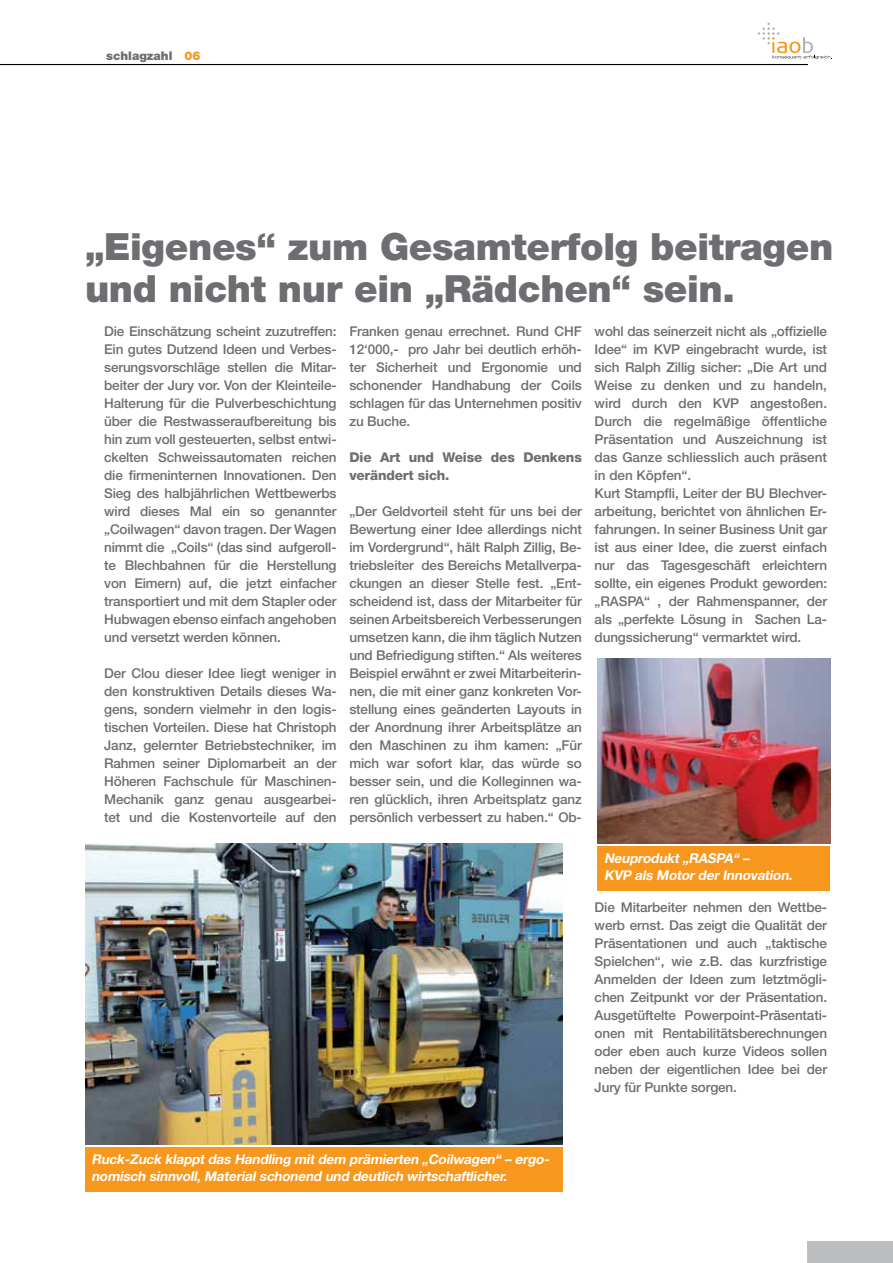
<style>
.page{position:relative;width:893px;height:1263px;background:#fff}
.page>*{position:absolute;margin:0;border:0;box-sizing:border-box;transform-origin:0 0}
.t1{font:900 37.5px/42px "Helvetica Neue";letter-spacing:-.01em;color:#6d6e71}
.t2{font:500 13.5px/18px "Helvetica Neue";letter-spacing:-.01em;color:#6d6e71;text-align:justify}
.t3{font:italic 700 13.5px/16.5px "Helvetica Neue";color:#fff}
.t4{font:800 13.5px/18px "Helvetica Neue";letter-spacing:-.01em;color:#6d6e71}
.t5{font:900 12px "Helvetica Neue";color:#6d6e71}
.s1{color:#f8971d}
</style>
<div class="page">
<hr style="left:0;top:64px;width:808px;height:1px;background:#000">
<svg style="left:758px;top:23px;width:74px;height:36px"></svg>
<div style="left:808px;top:1242px;width:85px;height:21px;background:#bcbec0"></div>
<img style="left:85px;top:843px;width:478px;height:301px">
<div style="left:85px;top:1147px;width:478px;height:44px;background:#f8971d"></div>
<img style="left:598px;top:658px;width:232px;height:186px">
<div style="left:598px;top:846px;width:232px;height:44px;background:#f8971d"></div>
<p class="t5" style="left:106px;top:49px;width:96px">schlagzahl <span class="s1">06</span></p>
<h1 class="t1" style="left:85px;top:226px;width:750px">„Eigenes“ zum Gesamterfolg beitragen und nicht nur ein „Rädchen“ sein.</h1>
<p class="t2" style="left:104px;top:322px;width:234px">Die Einschätzung scheint zuzutreffen:<br>Ein gutes Dutzend Ideen und Verbes&shy;serungsvorschläge stellen die Mitar&shy;beiter der Jury vor. Von der Kleinteile-Halterung für die Pulverbeschichtung über die Restwasseraufbereitung bis hin zum voll gesteuerten, selbst entwi&shy;ckelten Schweissautomaten reichen die firmeninternen Innovationen. Den Sieg des halbjährlichen Wettbewerbs wird dieses Mal ein so genannter „Coilwagen“ davon tragen. Der Wagen nimmt die „Coils“ (das sind aufgeroll&shy;te Blechbahnen für die Herstellung von Eimern) auf, die jetzt einfacher transportiert und mit dem Stapler oder Hubwagen ebenso einfach angehoben und versetzt werden können.</p>
<p class="t2" style="left:104px;top:664px;width:234px">Der Clou dieser Idee liegt weniger in den konstruktiven Details dieses Wa&shy;gens, sondern vielmehr in den logis&shy;tischen Vorteilen. Diese hat Christoph Janz, gelernter Betriebstechniker, im Rahmen seiner Diplomarbeit an der Höheren Fachschule für Maschinen-Mechanik ganz genau ausgearbei&shy;tet und die Kostenvorteile auf den</p>
<p class="t2" style="left:349px;top:322px;width:234px">Franken genau errechnet. Rund CHF 12‘000,- pro Jahr bei deutlich erhöh&shy;ter Sicherheit und Ergonomie und schonender Handhabung der Coils schlagen für das Unternehmen positiv zu Buche.</p>
<p class="t4" style="left:349px;top:448px;width:234px">Die Art und Weise des Denkens verändert sich.</p>
<p class="t2" style="left:349px;top:502px;width:234px">„Der Geldvorteil steht für uns bei der Bewertung einer Idee allerdings nicht im Vordergrund“, hält Ralph Zillig, Be&shy;triebsleiter des Bereichs Metallverpa&shy;ckungen an dieser Stelle fest. „Ent&shy;scheidend ist, dass der Mitarbeiter für seinen Arbeitsbereich Verbesserungen umsetzen kann, die ihm täglich Nutzen und Befriedigung stiften.“ Als weiteres Beispiel erwähnt er zwei Mitarbeiterin&shy;nen, die mit einer ganz konkreten Vor&shy;stellung eines geänderten Layouts in der Anordnung ihrer Arbeitsplätze an den Maschinen zu ihm kamen: „Für mich war sofort klar, das würde so besser sein, und die Kolleginnen wa&shy;ren glücklich, ihren Arbeitsplatz ganz persönlich verbessert zu haben.“ Ob-</p>
<p class="t2" style="left:595px;top:322px;width:234px;text-align:left">wohl das seinerzeit nicht als „offizielle Idee“ im KVP eingebracht wurde, ist sich Ralph Zillig sicher: „Die Art und Weise zu denken und zu handeln, wird durch den KVP angestoßen.<br>Durch die regelmäßige öffentliche Präsentation und Auszeichnung ist das Ganze schliesslich auch präsent in den Köpfen“.<br>Kurt Stampfli, Leiter der BU Blechver&shy;arbeitung, berichtet von ähnlichen Er&shy;fahrungen. In seiner Business Unit gar ist aus einer Idee, die zuerst einfach nur das Tagesgeschäft erleichtern sollte, ein eigenes Produkt geworden: „RASPA“ , der Rahmenspanner, der als „perfekte Lösung in Sachen La&shy;dungssicherung“ vermarktet wird.</p>
<p class="t3" style="left:604px;top:850px;width:193px">Neuprodukt„RASPA“ –<br>KVP als MotorderInnovation.</p>
<p class="t2" style="left:595px;top:898px;width:234px">Die Mitarbeiter nehmen den Wettbe&shy;werb ernst. Das zeigt die Qualität der Präsentationen und auch „taktische Spielchen“, wie z.B. das kurzfristige Anmelden der Ideen zum letztmögli&shy;chen Zeitpunkt vor der Präsentation.<br>Ausgetüftelte Powerpoint-Präsentati&shy;onen mit Rentabilitätsberechnungen oder eben auch kurze Videos sollen neben der eigentlichen Idee bei der Jury für Punkte sorgen.</p>
<p class="t3" style="left:91px;top:1151px;width:462px">Ruck-Zuck klapptdas Handling mitdem prämierten „Coilwagen“ – ergo&shy;nomisch sinnvoll,Materialschonend und deutlich wirtschaftlicher.</p>
</div>
